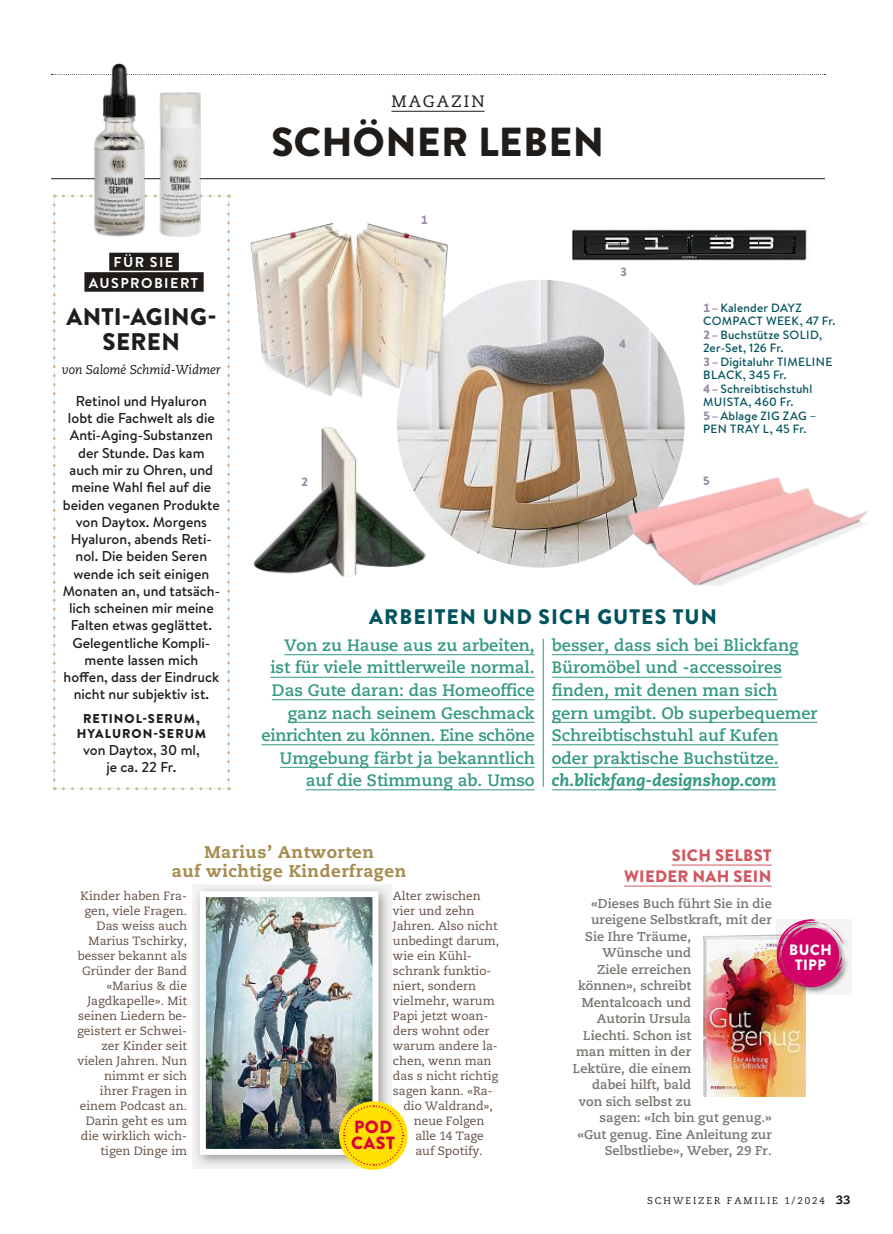
<style>
.page{position:relative;width:893px;height:1234px;background:#fff}
.page>*{position:absolute;margin:0;border:0;box-sizing:border-box;transform-origin:0 0}
.t1{font:40.5px "Brandon Grotesque Black OV CPAABZ";letter-spacing:.01em;color:#1f1c1a}
.t2{font:24px/25.5px "Brandon Grotesque Black OV CPAABZ";letter-spacing:.01em;color:#1f1c1a;text-align:center}
.t3{font:21px "Brandon Grotesque Black OV CPAABZ";letter-spacing:.05em;color:#00525c}
.t4{font:17.7px/16.2px "Brandon Text Black OV CPAACD";letter-spacing:.02em;color:#db0038}
.t5{font:16.8px/19.5px "Caecilia Heavy OV CPAACC";letter-spacing:.035em;color:#a68c4f;text-align:center}
.t6{font:16.5px/22.5px "Caecilia Bold OV CPAABX";color:#339982;text-align:right}
.t7{font:16.5px "Caecilia Heavy Italic OV CPAABY";color:#339982}
.t8{font:16.5px/21px "Brandon Grotesque Black OV CPAABZ";letter-spacing:.02em;color:#d15761;text-align:right}
.t9{font:16.5px "Caecilia Roman OV CPAACB";letter-spacing:.125em;color:#1f1c1a}
.t10{font:15px/15px "Brandon Text Black OV CPAACD";letter-spacing:.02em;color:#fff;text-align:center}
.t11{font:14.25px/17.2px "Brandon Text Medium OV CPAACF";color:#1f1c1a;text-align:center}
.t12{font:14.25px/21px "Brandon Grotesque Bold OV CPAACA";letter-spacing:.1em;color:#fff;text-align:center}
.t13{font:12.75px "Caecilia Bold OV CPAABX";letter-spacing:.005em;color:#78736e}
.t14{font:12.75px/15px "Brandon Text Black OV CPAACD";letter-spacing:.08em;color:#1f1c1a;text-align:center}
.t15{font:12.75px "Caecilia Italic OV CPAACE";letter-spacing:-.005em;color:#1f1c1a}
.t16{font:12px/15px "Caecilia Roman OV CPAACB";color:#614d42;text-align:right}
.t17{font:12px/13.5px "Brandon Text Medium OV CPAACF";letter-spacing:.015em;color:#00525c}
.t18{font:12px "Brandon Text Black OV CPAACD";color:#9c8aa3}
.t19{font:9.75px "Caecilia Roman OV CPAACB";letter-spacing:.2em;color:#1f1c1a}
.s1{font-family:"Brandon Text Black OV CPAACD";color:#9c8aa3}
.s2{font-family:"Caecilia Heavy OV CPAACC";font-size:12px}
</style>
<div class="page">
<svg style="left:52px;top:74px;width:773px;height:1px"></svg>
<hr style="left:51px;top:178px;width:774px;height:1px;background:#1f1c1a">
<img style="left:253px;top:446px;width:202px;height:131px">
<svg style="left:53px;top:205px;width:3px;height:585px"></svg>
<svg style="left:63px;top:787px;width:167px;height:3px"></svg>
<svg style="left:227px;top:446px;width:3px;height:333px"></svg>
<svg style="left:54px;top:194px;width:163px;height:3px"></svg>
<hr style="left:284px;top:654px;width:251px;height:1px;background:#339982">
<hr style="left:270px;top:676px;width:265px;height:1px;background:#339982">
<hr style="left:272px;top:699px;width:263px;height:1px;background:#339982">
<hr style="left:288px;top:721px;width:247px;height:1px;background:#339982">
<hr style="left:261px;top:744px;width:274px;height:1px;background:#339982">
<hr style="left:280px;top:766px;width:255px;height:1px;background:#339982">
<hr style="left:306px;top:789px;width:229px;height:1px;background:#339982">
<hr style="left:552px;top:654px;width:247px;height:1px;background:#339982">
<hr style="left:552px;top:676px;width:230px;height:1px;background:#339982">
<hr style="left:552px;top:699px;width:226px;height:1px;background:#339982">
<hr style="left:552px;top:721px;width:266px;height:1px;background:#339982">
<hr style="left:552px;top:744px;width:226px;height:1px;background:#339982">
<hr style="left:552px;top:766px;width:227px;height:1px;background:#339982">
<hr style="left:552px;top:789px;width:224px;height:1px;background:#339982">
<hr style="left:543px;top:638px;width:1px;height:148px;background:#339982">
<img style="left:397px;top:280px;width:288px;height:287px;border-radius:50%">
<img style="left:217px;top:178px;width:270px;height:268px">
<img style="left:704px;top:934px;width:101px;height:162px">
<div style="left:193px;top:883px;width:199px;height:285px;background:#1f1c1a;opacity:.45"></div>
<img style="left:207px;top:897px;width:164px;height:250px">
<div style="left:200px;top:890px;width:178px;height:264px;border:6px solid #fff"></div>
<div style="left:109px;top:252px;width:70px;height:18px;background:#1f1c1a"></div>
<div style="left:84px;top:272px;width:120px;height:19px;background:#1f1c1a"></div>
<hr style="left:672px;top:864px;width:100px;height:1px;background:#d15761">
<hr style="left:624px;top:885px;width:148px;height:1px;background:#d15761">
<svg style="left:339px;top:1100px;width:69px;height:69px"></svg>
<svg style="left:342px;top:1104px;width:62px;height:62px;background:#f9d918"></svg>
<hr style="left:391px;top:111px;width:94px;height:1px;background:#1f1c1a">
<img style="left:94px;top:64px;width:53px;height:172px">
<img style="left:156px;top:92px;width:48px;height:144px">
<img style="left:620px;top:470px;width:248px;height:116px">
<img style="left:571px;top:229px;width:240px;height:32px">
<div style="left:776px;top:918px;width:76px;height:76px;background:#1f1c1a;opacity:.45"></div>
<svg style="left:776px;top:919px;width:69px;height:69px;background:#d34485"></svg>
<h3 class="t9" style="left:391px;top:91px;width:95px">MAGAZIN</h3>
<h1 class="t1" style="left:271px;top:119px;width:334px">SCHÖNER LEBEN</h1>
<p class="t12" style="left:89px;top:251px;width:111px">FÜR SIE<br>AUSPROBIERT</p>
<h2 class="t2" style="left:67px;top:303px;width:151px">ANTI-AGING-<br>SEREN</h2>
<p class="t15" style="left:62px;top:362px;width:161px">von Salomé Schmid-Widmer</p>
<p class="t11" style="left:63px;top:392px;width:159px">Retinol und Hyaluron lobt die Fachwelt als die<br>Anti-Aging-Substanzen der Stunde. Das kam auch mir zu Ohren, und meine Wahl fiel auf die beiden veganen Produkte von Daytox. Morgens<br>Hyaluron, abends Reti&shy;nol. Die beiden Seren wende ich seit einigen<br>Monaten an, und tatsäch&shy;lich scheinen mir meine<br>Falten etwas geglättet.<br>Gelegentliche Kompli&shy;mente lassen mich hoffen, dass der Eindruck nicht nur subjektiv ist.</p>
<p class="t14" style="left:77px;top:710px;width:131px">RETINOL-SERUM,<br>HYALURON-SERUM</p>
<p class="t11" style="left:83px;top:741px;width:118px">von Daytox, 30 ml, je ca. 22 Fr.</p>
<p class="t18" style="left:421px;top:213px;width:9px">1</p>
<p class="t18" style="left:620px;top:265px;width:9px">3</p>
<p class="t18" style="left:619px;top:336px;width:9px">4</p>
<p class="t17" style="left:703px;top:300px;width:134px"><span class="s1">1–</span> Kalender DAYZ<br>COMPACT WEEK, 47 Fr.<br><span class="s1">2–</span> Buchstütze SOLID,<br>2er-Set, 126 Fr.<br><span class="s1">3–</span> Digitaluhr TIMELINE<br>BLACK, 345 Fr.<br><span class="s1">4–</span> Schreibtischstuhl<br>MUISTA, 460 Fr.<br><span class="s1">5–</span> Ablage ZIG ZAG –<br>PEN TRAY L, 45 Fr.</p>
<p class="t18" style="left:301px;top:475px;width:9px">2</p>
<p class="t18" style="left:703px;top:474px;width:9px">5</p>
<h3 class="t3" style="left:369px;top:604px;width:349px">ARBEITEN UND SICH GUTES TUN</h3>
<h3 class="t6" style="left:261px;top:634px;width:275px">Von zu Hause aus zu arbeiten, ist für viele mittlerweile normal.<br>Das Gute daran: das Homeoffice ganz nach seinem Geschmack einrichten zu können. Eine schöne<br>Umgebung färbt ja bekanntlich auf die Stimmung ab. Umso</h3>
<h3 class="t6" style="left:552px;top:634px;width:267px;text-align:left">besser, dass sich bei Blickfang<br>Büromöbel und -accessoires finden, mit denen man sich gern umgibt. Ob superbequemer<br>Schreibtischstuhl auf Kufen oder praktische Buchstütze.</h3>
<h3 class="t7" style="left:552px;top:770px;width:226px">ch.blickfang-designshop.com</h3>
<h3 class="t5" style="left:172px;top:841px;width:236px">Marius’ Antworten<br>auf wichtige Kinderfragen</h3>
<p class="t16" style="left:77px;top:887px;width:111px">Kinder haben Fra&shy;gen, viele Fragen.<br>Das weiss auch<br>Marius Tschirky, besser bekannt als<br>Gründer der Band «Marius &amp; die<br>Jagdkapelle». Mit seinen Liedern be&shy;geistert er Schwei&shy;zer Kinder seit vielen Jahren. Nun nimmt er sich ihrer Fragen in einem Podcast an.<br>Darin geht es um die wirklich wich&shy;tigen Dinge im</p>
<p class="t16" style="left:393px;top:887px;width:90px">Alter zwischen</p>
<p class="t16" style="left:393px;top:902px;width:83px">vier und zehn</p>
<p class="t16" style="left:393px;top:917px;width:106px">Jahren. Also nicht</p>
<p class="t16" style="left:393px;top:932px;width:108px">unbedingt darum,</p>
<p class="t16" style="left:393px;top:947px;width:80px">wie ein Kühl-</p>
<p class="t16" style="left:393px;top:962px;width:100px">schrank funktio-</p>
<p class="t16" style="left:393px;top:977px;width:85px">niert, sondern</p>
<p class="t16" style="left:393px;top:992px;width:103px">vielmehr, warum</p>
<p class="t16" style="left:393px;top:1007px;width:97px">Papi jetzt woan-</p>
<p class="t16" style="left:393px;top:1022px;width:98px">ders wohnt oder</p>
<p class="t16" style="left:393px;top:1037px;width:106px">warum andere la-</p>
<p class="t16" style="left:393px;top:1052px;width:100px">chen, wenn man</p>
<p class="t16" style="left:393px;top:1067px;width:107px">das s nicht richtig</p>
<p class="t16" style="left:393px;top:1082px;width:101px">sagen kann. «Ra-</p>
<p class="t16" style="left:403px;top:1097px;width:91px">dio Waldrand»,</p>
<p class="t16" style="left:414px;top:1112px;width:72px">neue Folgen</p>
<p class="t16" style="left:415px;top:1127px;width:70px">alle 14 Tage</p>
<p class="t16" style="left:415px;top:1142px;width:69px">auf Spotify.</p>
<h3 class="t4" style="left:351px;top:1118px;width:46px">POD<br>CAST</h3>
<h3 class="t8" style="left:624px;top:844px;width:149px">SICH SELBST<br>WIEDER NAH SEIN</h3>
<p class="t13" style="left:591px;top:895px;width:182px">«Dieses Buch führt Sie in die</p>
<p class="t13" style="left:591px;top:912px;width:182px">ureigene Selbstkraft, mit der</p>
<p class="t13" style="left:585px;top:928px;width:107px">Sie Ihre Träume,</p>
<p class="t13" style="left:602px;top:945px;width:90px">Wünsche und</p>
<p class="t13" style="left:597px;top:961px;width:96px">Ziele erreichen</p>
<p class="t13" style="left:578px;top:978px;width:115px">können», schreibt</p>
<p class="t13" style="left:582px;top:994px;width:111px">Mentalcoach und</p>
<p class="t13" style="left:597px;top:1011px;width:96px">Autorin Ursula</p>
<p class="t13" style="left:583px;top:1027px;width:109px">Liechti. Schon ist</p>
<p class="t13" style="left:576px;top:1044px;width:117px">man mitten in der</p>
<p class="t13" style="left:573px;top:1060px;width:120px">Lektüre, die einem</p>
<p class="t13" style="left:592px;top:1077px;width:101px">dabei hilft, bald</p>
<p class="t13" style="left:579px;top:1093px;width:114px">von sich selbst zu</p>
<p class="t13" style="left:600px;top:1110px;width:174px">sagen: «Ich bin gut genug.»</p>
<p class="t13" style="left:577px;top:1126px;width:196px">«Gut genug. Eine Anleitung zur</p>
<p class="t13" style="left:605px;top:1143px;width:169px">Selbstliebe», Weber, 29 Fr.</p>
<p class="t10" style="left:789px;top:942px;width:44px">BUCH<br>TIPP</p>
<p class="t19" style="left:647px;top:1194px;width:205px">SCHWEIZER FAMILIE 1/2024 <span class="s2">33</span></p>
</div>
